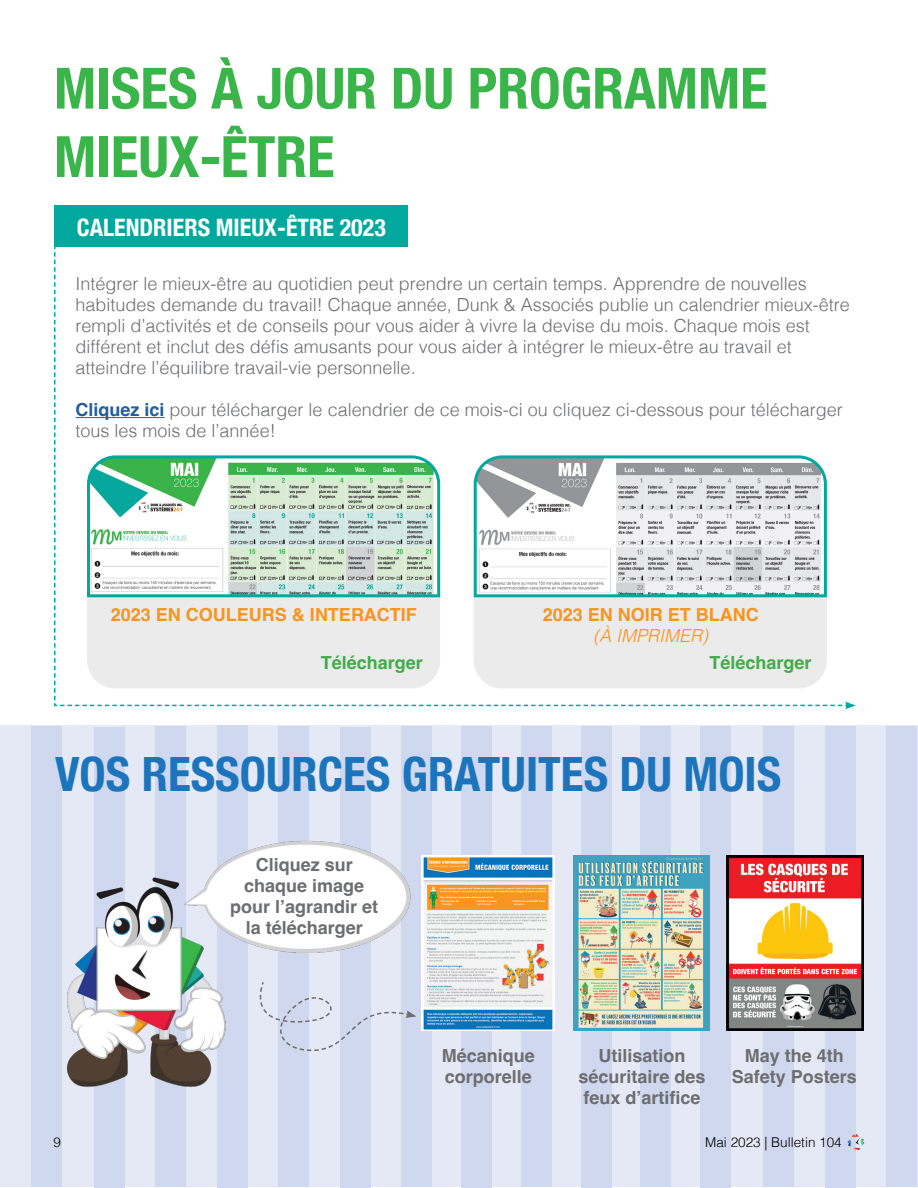
<style>
.page{position:relative;width:918px;height:1188px;background:#fff}
.page>*{position:absolute;margin:0;border:0;box-sizing:border-box;transform-origin:0 0}
.t1{font:700 condensed 57px/68.4px "Helvetica Neue";color:#39b54a}
.t2{font:700 condensed 47.25px "Helvetica Neue";color:#1c75bc}
.t3{font:700 condensed 24px "Helvetica Neue";color:#fff}
.t4{font:300 18px/21px "Helvetica";color:#6d6e71}
.t5{font:700 18px/21px "Helvetica";color:#6d6e71;text-align:center}
.t6{font:700 18px "Helvetica";color:#f7941e}
.t7{font:700 18px "Helvetica";color:#41ad49}
.t8{font:italic 300 18px "Helvetica";color:#f7941e}
.t9{font:300 13.5px "Helvetica";color:#000}
.s1{font-weight:700;color:#215e9e}
</style>
<div class="page">
<div style="left:0;top:726px;width:917px;height:461px;background:#e5e9f6"></div>
<div style="left:31px;top:726px;width:31px;height:461px;background:#cfd8ee"></div>
<div style="left:94px;top:727px;width:31px;height:460px;background:#cfd8ee"></div>
<div style="left:156px;top:726px;width:30px;height:461px;background:#cfd8ee"></div>
<div style="left:217px;top:726px;width:31px;height:462px;background:#cfd8ee"></div>
<div style="left:278px;top:726px;width:31px;height:461px;background:#cfd8ee"></div>
<div style="left:340px;top:727px;width:31px;height:461px;background:#cfd8ee"></div>
<div style="left:401px;top:726px;width:31px;height:461px;background:#cfd8ee"></div>
<div style="left:461px;top:726px;width:31px;height:462px;background:#cfd8ee"></div>
<div style="left:521px;top:726px;width:31px;height:461px;background:#cfd8ee"></div>
<div style="left:581px;top:726px;width:31px;height:461px;background:#cfd8ee"></div>
<div style="left:641px;top:726px;width:30px;height:461px;background:#cfd8ee"></div>
<div style="left:700px;top:726px;width:31px;height:462px;background:#cfd8ee"></div>
<div style="left:763px;top:726px;width:31px;height:461px;background:#cfd8ee"></div>
<div style="left:825px;top:726px;width:31px;height:462px;background:#cfd8ee"></div>
<div style="left:886px;top:726px;width:31px;height:461px;background:#cfd8ee"></div>
<div style="left:55px;top:205px;width:353px;height:42px;background:#00a89e"></div>
<svg style="left:54px;top:252px;width:802px;height:457px"></svg>
<img style="left:66px;top:829px;width:357px;height:275px">
<svg style="left:257px;top:981px;width:159px;height:71px"></svg>
<svg style="left:848px;top:1134px;width:16px;height:17px"></svg>
<img style="left:727px;top:856px;width:136px;height:175px">
<img style="left:574px;top:856px;width:135px;height:175px">
<img style="left:421px;top:856px;width:134px;height:175px">
<h1 class="t1" style="left:54px;top:50px;width:715px">MISES À JOUR DU PROGRAMME<br>MIEUX-ÊTRE</h1>
<h3 class="t3" style="left:77px;top:207px;width:311px">CALENDRIERS MIEUX-ÊTRE 2023</h3>
<p class="t4" style="left:76px;top:272px;width:776px">Intégrer le mieux-être au quotidien peut prendre un certain temps. Apprendre de nouvelles habitudes demande du travail! Chaque année, Dunk &amp; Associés publie un calendrier mieux-être rempli d’activités et de conseils pour vous aider à vivre la devise du mois. Chaque mois est différent et inclut des défis amusants pour vous aider à intégrer le mieux-être au travail et atteindre l’équilibre travail-vie personnelle.</p>
<p class="t4" style="left:76px;top:398px;width:769px"><span class="s1">Cliquez ici</span> pour télécharger le calendrier de ce mois-ci ou cliquez ci-dessous pour télécharger tous les mois de l’année!</p>
<p class="t6" style="left:111px;top:604px;width:308px">2023 EN COULEURS &amp; INTERACTIF</p>
<p class="t7" style="left:321px;top:652px;width:104px">Télécharger</p>
<p class="t6" style="left:543px;top:604px;width:218px">2023 EN NOIR ET BLANC</p>
<p class="t8" style="left:593px;top:621px;width:117px">(À IMPRIMER)</p>
<p class="t7" style="left:710px;top:652px;width:104px">Télécharger</p>
<h2 class="t2" style="left:55px;top:735px;width:728px">VOS RESSOURCES GRATUITES DU MOIS</h2>
<p class="t5" style="left:230px;top:856px;width:150px">Cliquez sur chaque image pour l’agrandir et la télécharger</p>
<p class="t5" style="left:442px;top:1047px;width:95px;text-align:left">Mécanique corporelle</p>
<p class="t5" style="left:578px;top:1047px;width:129px">Utilisation sécuritaire des feux d’artifice</p>
<p class="t5" style="left:732px;top:1047px;width:127px">May the 4th<br>Safety Posters</p>
<p class="t9" style="left:54px;top:1130px;width:9px">9</p>
<p class="t9" style="left:705px;top:1130px;width:138px">Mai 2023 | Bulletin 104</p>
<p class="t9" style="left:54px;top:1130px;width:9px">8</p>
</div>
